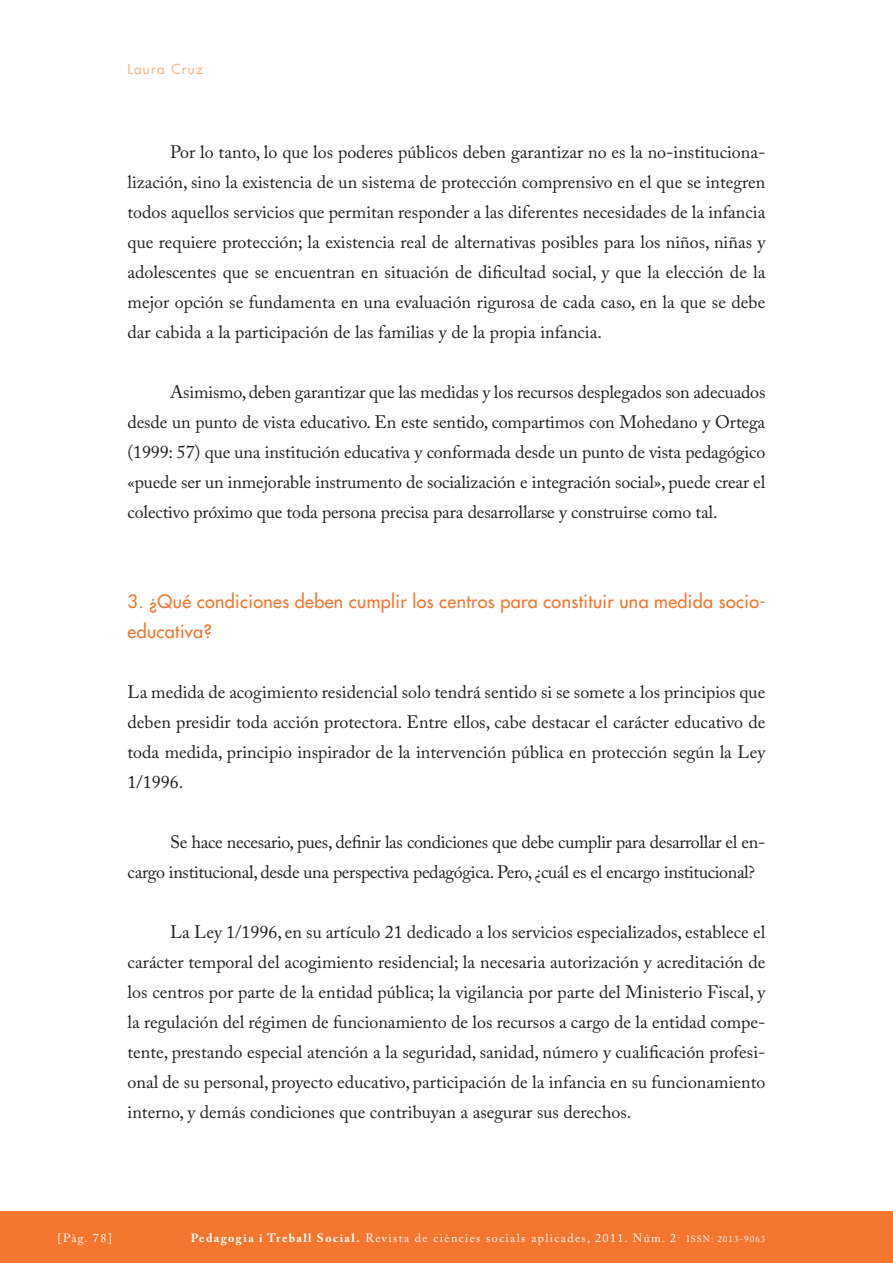
<style>
.page{position:relative;width:893px;height:1263px;background:#fff}
.page>*{position:absolute;margin:0;border:0;box-sizing:border-box;transform-origin:0 0}
.TEXT_COMU{font:18px/30px "Adobe Caslon Pro";letter-spacing:-.01em;color:#231f20;text-align:justify}
.titolets{font:18px/30px "Futura";letter-spacing:.02em;color:#f3752e}
.t1{font:13.5px "Futura";letter-spacing:.1em;color:#fab689}
.t2{font:12px "Adobe Caslon Pro";letter-spacing:.115em;color:#fff}
.s1{font-weight:700}
.s2{font-size:9px}
</style>
<div class="page">
<div style="left:0;top:1212px;width:893px;height:51px;background:#f3752e"></div>
<p class="t1" style="left:128px;top:61px;width:77px">Laura Cruz</p>
<p class="TEXT_COMU" style="left:128px;top:136px;width:639px;text-indent:43px">Por lo tanto, lo que los poderes públicos deben garantizar no es la no-instituciona&shy;lización, sino la existencia de un sistema de protección comprensivo en el que se integren todos aquellos servicios que permitan responder a las diferentes necesidades de la infancia que requiere protección; la existencia real de alternativas posibles para los niños, niñas y adolescentes que se encuentran en situación de dificultad social, y que la elección de la mejor opción se fundamenta en una evaluación rigurosa de cada caso, en la que se debe dar cabida a la participación de las familias y de la propia infancia.</p>
<p class="TEXT_COMU" style="left:128px;top:376px;width:639px;text-indent:43px">Asimismo, deben garantizar que las medidas y los recursos desplegados son adecuados desde un punto de vista educativo. En este sentido, compartimos con Mohedano y Ortega (1999: 57) que una institución educativa y conformada desde un punto de vista pedagógico «puede ser un inmejorable instrumento de socialización e integración social», puede crear el colectivo próximo que toda persona precisa para desarrollarse y construirse como tal.</p>
<p class="titolets" style="left:128px;top:586px;width:639px">3. ¿Qué condiciones deben cumplir los centros para constituir una medida socio&shy;educativa?</p>
<p class="TEXT_COMU" style="left:128px;top:676px;width:639px">La medida de acogimiento residencial solo tendrá sentido si se somete a los principios que deben presidir toda acción protectora. Entre ellos, cabe destacar el carácter educativo de toda medida, principio inspirador de la intervención pública en protección según la Ley 1/1996.</p>
<p class="TEXT_COMU" style="left:128px;top:826px;width:639px;text-indent:43px">Se hace necesario, pues, definir las condiciones que debe cumplir para desarrollar el en&shy;cargo institucional, desde una perspectiva pedagógica. Pero, ¿cuál es el encargo institucional?</p>
<p class="TEXT_COMU" style="left:128px;top:916px;width:639px;text-indent:43px">La Ley 1/1996, en su artículo 21 dedicado a los servicios especializados, establece el carácter temporal del acogimiento residencial; la necesaria autorización y acreditación de los centros por parte de la entidad pública; la vigilancia por parte del Ministerio Fiscal, y la regulación del régimen de funcionamiento de los recursos a cargo de la entidad compe&shy;tente, prestando especial atención a la seguridad, sanidad, número y cualificación profesi&shy;onal de su personal, proyecto educativo, participación de la infancia en su funcionamiento interno, y demás condiciones que contribuyan a asegurar sus derechos.</p>
<p class="t2" style="left:57px;top:1231px;width:56px">[Pàg. 78]</p>
<p class="t2" style="left:191px;top:1231px;width:576px"><span class="s1">Pedagogia i Treball Social.</span> Revista de ciències socials aplicades, 2011. Núm. 2· <span class="s2">ISSN: 2013-9063</span></p>
</div>
